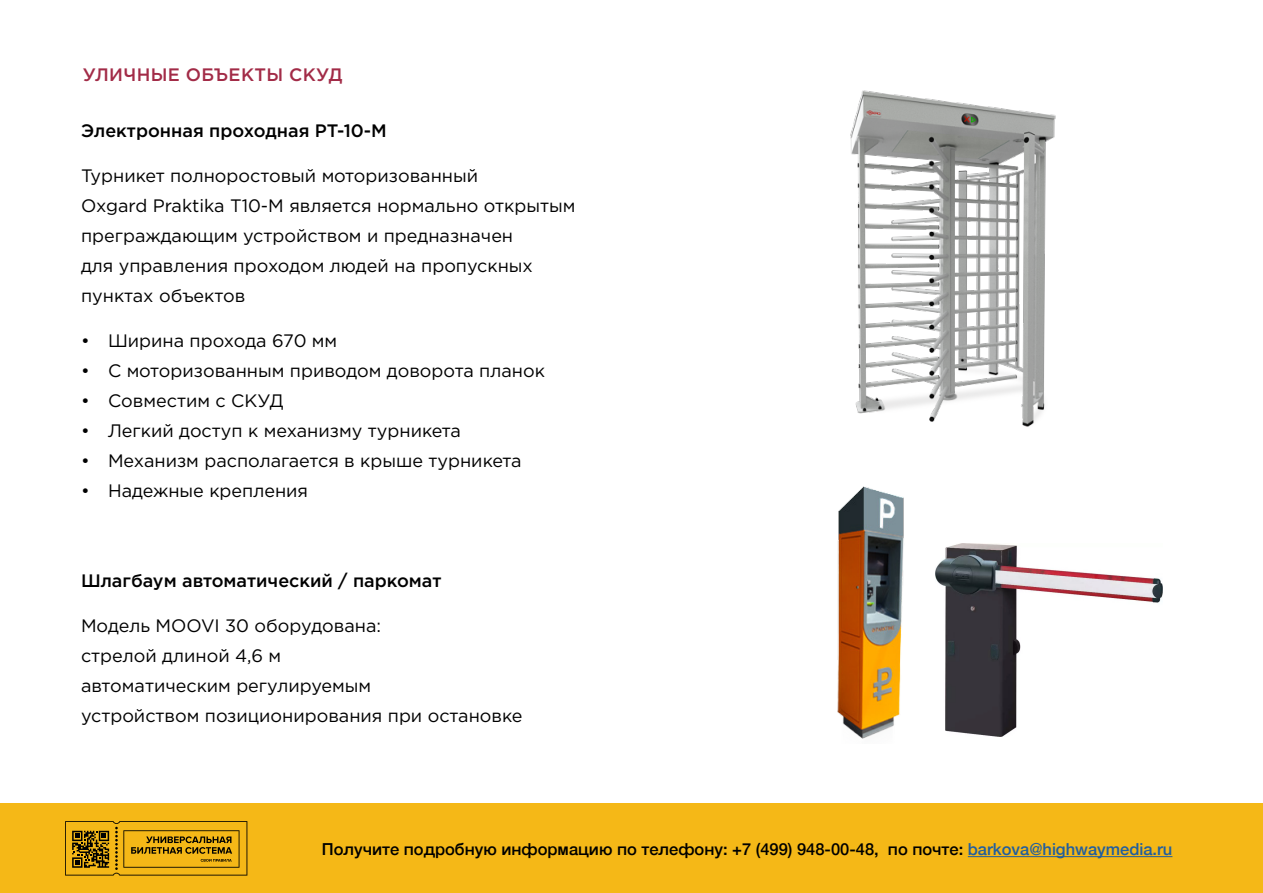
<style>
.page{position:relative;width:1263px;height:893px;background:#fff}
.page>*{position:absolute;margin:0;border:0;box-sizing:border-box;transform-origin:0 0}
.t1{font:18px/30px "Gotham Pro";color:#000}
.t2{font:500 18px "Gotham Pro";color:#000}
.t3{font:500 18px "Gotham Pro";letter-spacing:.02em;color:#a22b47}
.t4{font:500 16.5px "Helvetica Neue";color:#000}
.s1{color:#215e9e}
</style>
<div class="page">
<div style="left:0;top:804px;width:1263px;height:89px;background:#f5b817"></div>
<hr style="left:968px;top:856px;width:204px;height:1px;background:#215e9e">
<svg style="left:65px;top:821px;width:182px;height:54px"></svg>
<img style="left:850px;top:90px;width:206px;height:337px">
<img style="left:837px;top:486px;width:67px;height:253px">
<img style="left:935px;top:543px;width:227px;height:193px">
<p class="t3" style="left:83px;top:64px;width:261px">УЛИЧНЫЕ ОБЪЕКТЫ СКУД</p>
<p class="t2" style="left:81px;top:120px;width:307px">Электронная проходная PT-10-M</p>
<p class="t1" style="left:81px;top:160px;width:496px">Турникет полноростовый моторизованный<br>Oxgard Praktika T10-М является нормально открытым преграждающим устройством и предназначен<br>для управления проходом людей на пропускных пунктах объектов</p>
<p class="t1" style="left:81px;top:325px;width:258px">• Ширина прохода 670 мм</p>
<p class="t1" style="left:81px;top:355px;width:465px">• С моторизованным приводом доворота планок</p>
<p class="t1" style="left:81px;top:385px;width:204px">• Совместим с СКУД</p>
<p class="t1" style="left:81px;top:415px;width:381px">• Легкий доступ к механизму турникета</p>
<p class="t1" style="left:81px;top:445px;width:442px">• Механизм располагается в крыше турникета</p>
<p class="t1" style="left:81px;top:475px;width:229px">• Надежные крепления</p>
<p class="t2" style="left:81px;top:570px;width:362px">Шлагбаум автоматический / паркомат</p>
<p class="t1" style="left:81px;top:610px;width:443px">Модель MOOVI 30 оборудована:<br>стрелой длиной 4,6 м<br>автоматическим регулируемым<br>устройством позиционирования при остановке</p>
<p class="t4" style="left:322px;top:836px;width:852px">Получите подробную информацию по телефону: +7 (499) 948-00-48, по почте: <span class="s1">barkova@highwaymedia.ru</span></p>
</div>
